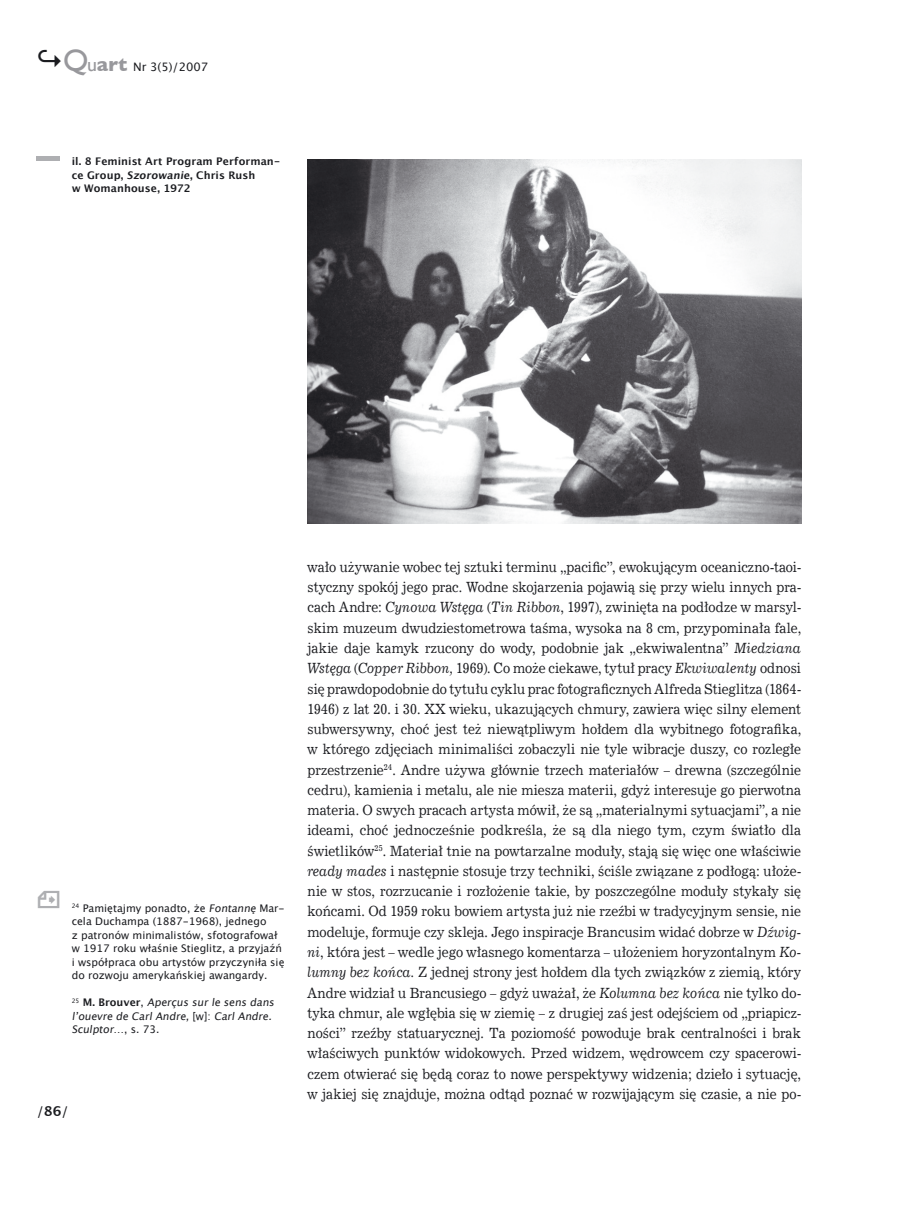
<style>
.page{position:relative;width:913px;height:1211px;background:#fff}
.page>*{position:absolute;margin:0;border:0;box-sizing:border-box;transform-origin:0 0}
.t1{font:14.1px/20.2px "News 702 EU";letter-spacing:.005em;color:#1b1c20;text-align:justify;scale:.89 1}
.t2{font:13.5px "Lucida Grande";color:#1b1c20}
.t3{font:11.7px "Lucida Grande";color:#1b1c20}
.t4{font:10.5px/13.5px "Lucida Grande";color:#1b1c20}
.t5{font:700 10.5px/13.5px "Lucida Grande";letter-spacing:.005em;color:#1b1c20}
.s1{font-weight:700;font-size:27px}
.s2{font-family:"Gill Sans";font-size:30.9px;color:#98989c}
.s3{font-family:"Gill Sans";font-size:19.8px;color:#98989c}
.s4{font-family:"Gill Sans";font-weight:700;font-size:19.8px;color:#98989c}
.s5{font-weight:700}
.s6{font-style:italic}
</style>
<div class="page">
<img style="left:307px;top:160px;width:494px;height:363px">
<div style="left:36px;top:156px;width:24px;height:5px;background:#aeafb2"></div>
<p class="t3" style="left:36px;top:61px;width:173px"><span class="s1">↪</span><span class="s2">Q</span><span class="s3">u</span><span class="s4">art</span> Nr 3(5)/2007</p>
<p class="t5" style="left:72px;top:155px;width:210px">il. 8 Feminist Art Program Performan&shy;ce Group, Szorowanie, Chris Rush<br>w Womanhouse, 1972</p>
<p class="t4" style="left:72px;top:901px;width:214px"><sup>24</sup> Pamiętajmy ponadto, że Fontannę Mar&shy;cela Duchampa (1887-1968), jednego<br>z patronów minimalistów, sfotografował w 1917 roku właśnie Stieglitz, a przyjaźń i współpraca obu artystów przyczyniła się do rozwoju amerykańskiej awangardy.</p>
<p class="t4" style="left:72px;top:995px;width:207px"><sup>2</sup> <sup>5</sup> <span class="s5">M . B ro uve r</span>, Aperçus surle sens dans l’ouevre de CarlAndre,[w] : CarlAndre.<br>Sculptor…, s . 7 3 .</p>
<p class="t2" style="left:37px;top:1102px;width:33px">/<span class="s5">86</span>/</p>
<p class="t1" style="left:307px;top:557px;width:556px">wało używanie wobec tej sztuki terminu „pacific”, ewokującym oceaniczno-taoi&shy;styczny spokój jego prac. Wodne skojarzenia pojawią się przy wielu innych pra&shy;cach Andre: <span class="s6">Cynowa Wstęga</span> (<span class="s6">Tin Ribbon</span>, 1997), zwinięta na podłodze w marsyl&shy;skim muzeum dwudziestometrowa taśma, wysoka na 8 cm, przypominała fale, jakie daje kamyk rzucony do wody, podobnie jak „ekwiwalentna” <span class="s6">Miedziana Wstęga</span> (<span class="s6">Copper Ribbon,</span> 1969). Co może ciekawe, tytuł pracy <span class="s6">Ekwiwalenty</span> odnosi się prawdopodobnie do tytułu cyklu prac fotograficznych Alfreda Stieglitza (1864- 1946) z lat 20. i 30. XX wieku, ukazujących chmury, zawiera więc silny element subwersywny, choć jest też niewątpliwym hołdem dla wybitnego fotografika, w którego zdjęciach minimaliści zobaczyli nie tyle wibracje duszy, co rozległe przestrzenie<sup>24</sup>. Andre używa głównie trzech materiałów – drewna (szczególnie cedru), kamienia i metalu, ale nie miesza materii, gdyż interesuje go pierwotna materia. O swych pracach artysta mówił, że są „materialnymi sytuacjami”, a nie ideami, choć jednocześnie podkreśla, że są dla niego tym, czym światło dla świetlików<sup>25</sup>. Materiał tnie na powtarzalne moduły, stają się więc one właściwie <span class="s6">ready mades</span> i następnie stosuje trzy techniki, ściśle związane z podłogą: ułoże&shy;nie w stos, rozrzucanie i rozłożenie takie, by poszczególne moduły stykały się końcami. Od 1959 roku bowiem artysta już nie rzeźbi w tradycyjnym sensie, nie modeluje, formuje czy skleja. Jego inspiracje Brancusim widać dobrze w <span class="s6">Dźwig&shy;ni</span>, która jest – wedle jego własnego komentarza – ułożeniem horyzontalnym <span class="s6">Ko&shy;lumny bez końca.</span> Z jednej strony jest hołdem dla tych związków z ziemią, który Andre widział u Brancusiego – gdyż uważał, że <span class="s6">Kolumna bez końca</span> nie tylko do&shy;tyka chmur, ale wgłębia się w ziemię – z drugiej zaś jest odejściem od „priapicz&shy;ności” rzeźby statuarycznej. Ta poziomość powoduje brak centralności i brak właściwych punktów widokowych. Przed widzem, wędrowcem czy spacerowi&shy;czem otwierać się będą coraz to nowe perspektywy widzenia; dzieło i sytuację, w jakiej się znajduje, można odtąd poznać w rozwijającym się czasie, a nie po-</p>
</div>
